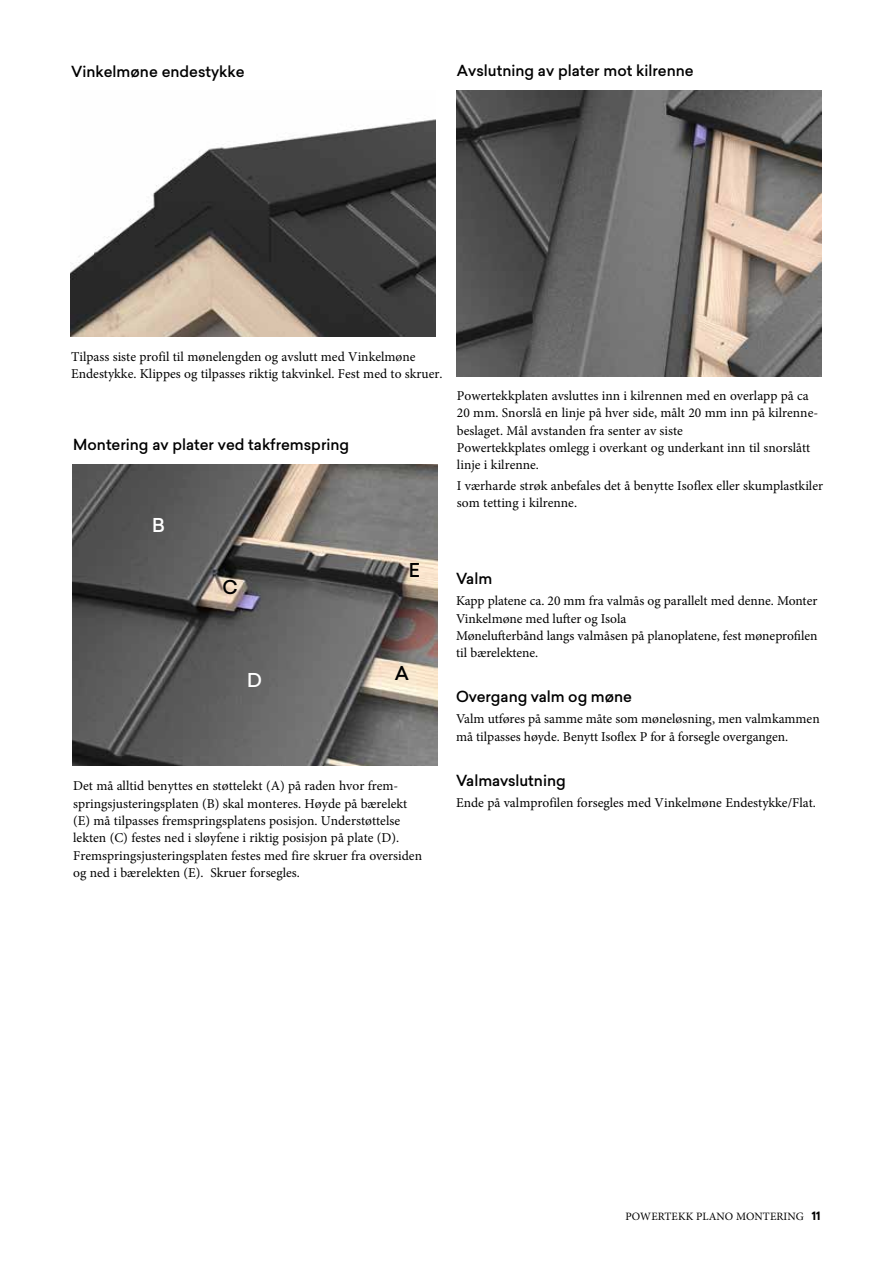
<style>
.page{position:relative;width:893px;height:1263px;background:#fff}
.page>*{position:absolute;margin:0;border:0;box-sizing:border-box;transform-origin:0 0}
.t1{font:500 18.75px "Sailec";color:#000}
.t2{font:500 18.75px "Sailec";color:#fff}
.t3{font:500 15px "Sailec";color:#000}
.t4{font:13.5px/17.2px "Minion Pro";color:#000}
.t5{font:11.25px "Minion Pro";letter-spacing:.01em;color:#000}
.s1{font-family:"Sailec";font-weight:700}
</style>
<div class="page">
<img style="left:70px;top:119px;width:365px;height:218px">
<img style="left:72px;top:464px;width:365px;height:302px">
<img style="left:456px;top:91px;width:365px;height:285px">
<p class="t3" style="left:71px;top:61px;width:175px">Vinkelmøne endestykke</p>
<p class="t3" style="left:457px;top:60px;width:238px">Avslutning av plater mot kilrenne</p>
<p class="t4" style="left:71px;top:348px;width:373px">Tilpass siste profil til mønelengden og avslutt med Vinkelmøne<br>Endestykke. Klippes og tilpasses riktig takvinkel. Fest med to skruer.</p>
<p class="t3" style="left:73px;top:434px;width:277px">Montering av plater ved takfremspring</p>
<h1 class="t2" style="left:152px;top:512px;width:14px">B</h1>
<h1 class="t1" style="left:223px;top:574px;width:17px">C</h1>
<h1 class="t2" style="left:247px;top:666px;width:16px">D</h1>
<h1 class="t1" style="left:409px;top:557px;width:13px">E</h1>
<h1 class="t1" style="left:395px;top:659px;width:16px">A</h1>
<p class="t4" style="left:73px;top:778px;width:350px">Det må alltid benyttes en støttelekt (A) på raden hvor frem&shy;springsjusteringsplaten (B) skal monteres. Høyde på bærelekt (E) må tilpasses fremspringsplatens posisjon. Understøttelse lekten (C) festes ned i sløyfene i riktig posisjon på plate (D).<br>Fremspringsjusteringsplaten festes med fire skruer fra oversiden og ned i bærelekten (E). Skruer forsegles.</p>
<p class="t4" style="left:457px;top:387px;width:363px">Powertekkplaten avsluttes inn i kilrennen med en overlapp på ca 20 mm. Snorslå en linje på hver side, målt 20 mm inn på kilrenne&shy;beslaget. Mål avstanden fra senter av siste<br>Powertekkplates omlegg i overkant og underkant inn til snorslått linje i kilrenne.</p>
<p class="t4" style="left:457px;top:477px;width:368px">I værharde strøk anbefales det å benytte Isoflex eller skumplastkiler som tetting i kilrenne.</p>
<p class="t3" style="left:456px;top:568px;width:38px">Valm</p>
<p class="t4" style="left:456px;top:593px;width:363px">Kapp platene ca. 20 mm fra valmås og parallelt med denne. Monter Vinkelmøne med lufter og Isola<br>Mønelufterbånd langs valmåsen på planoplatene, fest møneprofilen til bærelektene.</p>
<p class="t3" style="left:456px;top:686px;width:177px">Overgang valm og møne</p>
<p class="t4" style="left:456px;top:710px;width:365px">Valm utføres på samme måte som møneløsning, men valmkammen må tilpasses høyde. Benytt Isoflex P for å forsegle overgangen.</p>
<p class="t3" style="left:456px;top:769px;width:111px">Valmavslutning</p>
<p class="t4" style="left:456px;top:794px;width:361px">Ende på valmprofilen forsegles med Vinkelmøne Endestykke/Flat.</p>
<p class="t5" style="left:625px;top:1209px;width:196px">POWERTEKK PLANO MONTERING <span class="s1">11</span></p>
</div>
